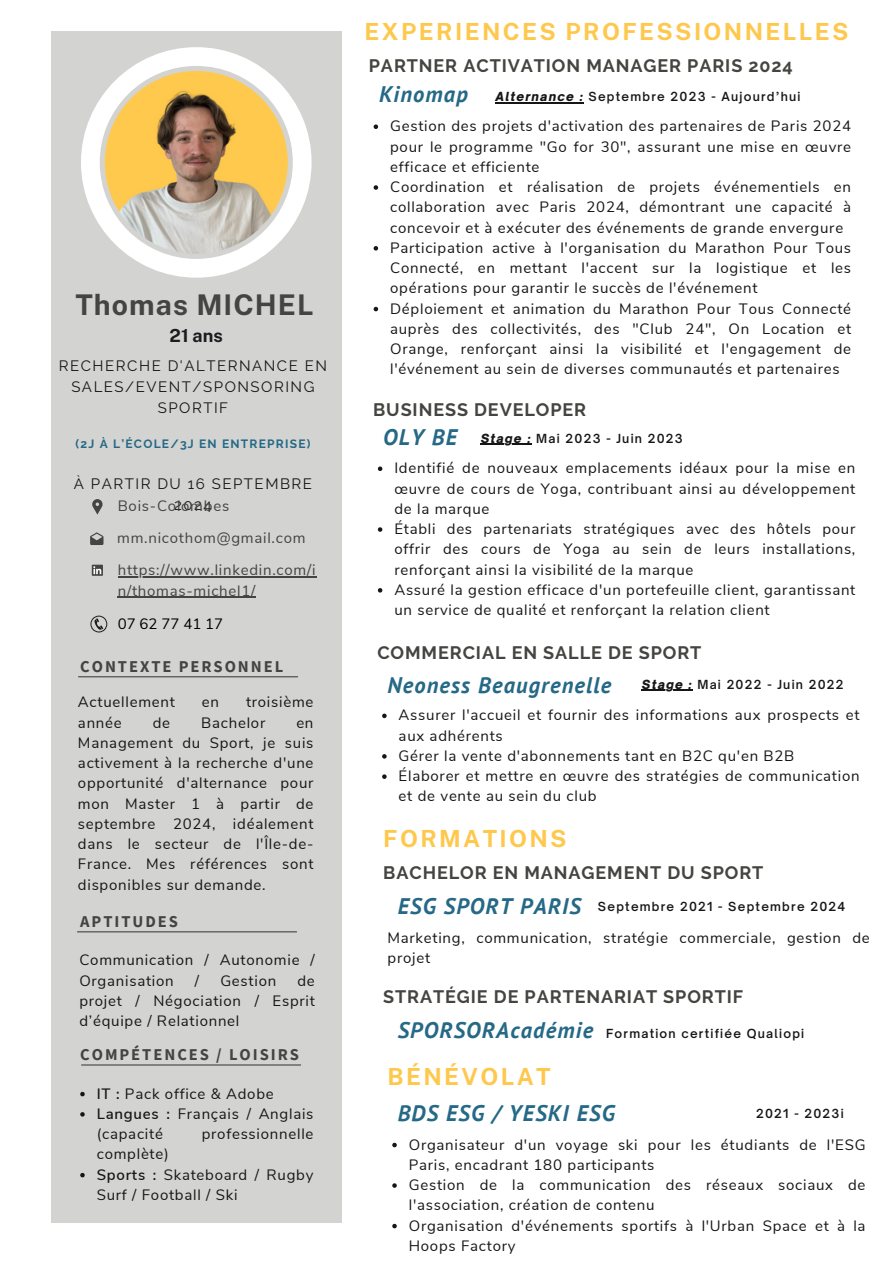
<style>
.page{position:relative;width:894px;height:1264px;background:#fff}
.page>*{position:absolute;margin:0;border:0;box-sizing:border-box;transform-origin:0 0}
.t1{font:700 28.5px "Public Sans";letter-spacing:.035em;color:#444440}
.t2{font:700 23.55px "Public Sans";letter-spacing:.1em;color:#fec84d}
.t3{font:italic 700 22.5px "PT Sans";letter-spacing:.05em;color:#256986}
.t4{font:700 18px "Raleway";letter-spacing:.05em;color:#444440}
.t5{font:700 18px "Public Sans";color:#1b1c1f}
.t6{font:700 16.5px "Source Sans Pro";letter-spacing:.12em;color:#444440}
.t7{font:15px/20.2px "Nunito Sans";letter-spacing:.05em;color:#171616}
.t8{font:15px/20.2px "Nunito Sans";letter-spacing:.05em;color:#444440}
.t9{font:15px/21px "Raleway";letter-spacing:.1em;color:#171616;text-align:center}
.t10{font:15px "Nunito Sans";color:#000}
.t11{font:600 12px "Open Sauce One";letter-spacing:.1em;color:#171616}
.t12{font:700 12px "Raleway";letter-spacing:.1em;color:#256986}
.s1{font-weight:600}
.s2{font-weight:900;font-style:italic}
</style>
<div class="page">
<div style="left:51px;top:31px;width:290px;height:1191px;background:#d3d4d1"></div>
<svg style="left:81px;top:47px;width:230px;height:231px"></svg>
<hr style="left:78px;top:676px;width:219px;height:1px;background:#444440">
<svg style="left:92px;top:499px;width:10px;height:15px"></svg>
<svg style="left:90px;top:532px;width:13px;height:13px"></svg>
<svg style="left:92px;top:564px;width:11px;height:12px"></svg>
<svg style="left:93px;top:566px;width:8px;height:8px"></svg>
<hr style="left:77px;top:931px;width:219px;height:1px;background:#444440">
<svg style="left:90px;top:615px;width:17px;height:17px"></svg>
<hr style="left:118px;top:576px;width:198px;height:1px;background:#444440">
<hr style="left:118px;top:597px;width:138px;height:1px;background:#444440">
<hr style="left:495px;top:102px;width:89px;height:1px;background:#171616">
<svg style="left:373px;top:124px;width:5px;height:5px"></svg>
<svg style="left:373px;top:185px;width:5px;height:5px"></svg>
<svg style="left:373px;top:246px;width:5px;height:4px"></svg>
<svg style="left:373px;top:307px;width:5px;height:4px"></svg>
<hr style="left:81px;top:1064px;width:219px;height:1px;background:#444440">
<svg style="left:80px;top:1091px;width:5px;height:5px"></svg>
<svg style="left:80px;top:1112px;width:5px;height:4px"></svg>
<svg style="left:80px;top:1172px;width:5px;height:5px"></svg>
<hr style="left:480px;top:444px;width:51px;height:1px;background:#171616">
<svg style="left:378px;top:466px;width:4px;height:5px"></svg>
<svg style="left:378px;top:527px;width:4px;height:5px"></svg>
<svg style="left:378px;top:588px;width:4px;height:4px"></svg>
<hr style="left:641px;top:689px;width:51px;height:1px;background:#171616">
<svg style="left:382px;top:713px;width:4px;height:5px"></svg>
<svg style="left:382px;top:754px;width:4px;height:4px"></svg>
<svg style="left:382px;top:774px;width:4px;height:5px"></svg>
<svg style="left:392px;top:1142px;width:4px;height:5px"></svg>
<svg style="left:392px;top:1183px;width:4px;height:4px"></svg>
<svg style="left:392px;top:1223px;width:4px;height:5px"></svg>
<p class="t1" style="left:75px;top:288px;width:239px">Thomas MICHEL</p>
<p class="t5" style="left:169px;top:325px;width:55px">21 ans</p>
<h6 class="t9" style="left:59px;top:355px;width:269px">RECHERCHE D'ALTERNANCE EN<br>SALES/EVENT/SPONSORING<br>SPORTIF</h6>
<p class="t12" style="left:76px;top:436px;width:236px">(2J À L’ÉCOLE/3J EN ENTREPRISE)</p>
<h6 class="t9" style="left:74px;top:473px;width:240px">À PARTIR DU 16 SEPTEMBRE<br>2024</h6>
<p class="t8" style="left:118px;top:496px;width:113px">Bois-Colombes</p>
<p class="t8" style="left:117px;top:528px;width:190px">mm.nicothom@gmail.com</p>
<p class="t8" style="left:118px;top:560px;width:199px">https://www.linkedin.com/i n/thomas-michel1/</p>
<p class="t10" style="left:118px;top:613px;width:107px">07 62 77 41 17</p>
<h1 class="t6" style="left:80px;top:656px;width:204px">CONTEXTE PERSONNEL</h1>
<h5 class="t7" style="left:78px;top:692px;width:98px">Actuellement</h5>
<h5 class="t7" style="left:202px;top:692px;width:19px">en</h5>
<h5 class="t7" style="left:246px;top:692px;width:69px">troisième</h5>
<h5 class="t7" style="left:78px;top:712px;width:45px">année</h5>
<h5 class="t7" style="left:153px;top:712px;width:19px">de</h5>
<h5 class="t7" style="left:201px;top:712px;width:65px">Bachelor</h5>
<h5 class="t7" style="left:78px;top:712px;width:237px;text-align:justify;text-indent:218px">en Management du Sport, je suis activement à la recherche d'une opportunité d'alternance pour mon Master 1 à partir de septembre 2024, idéalement dans le secteur de l'Île-de-France. Mes références sont disponibles sur demande.</h5>
<p class="t6" style="left:80px;top:910px;width:99px">APTITUDES</p>
<p class="t7" style="left:79px;top:950px;width:237px">Communication / Autonomie /<br>Organisation</p>
<p class="t7" style="left:195px;top:970px;width:6px">/</p>
<p class="t7" style="left:220px;top:970px;width:57px">Gestion</p>
<p class="t7" style="left:79px;top:970px;width:237px;text-align:justify;text-indent:218px">de projet / Négociation / Esprit d’équipe / Relationnel</p>
<h2 class="t6" style="left:80px;top:1043px;width:220px">COMPÉTENCES / LOISIRS</h2>
<h4 class="t7" style="left:97px;top:1083px;width:178px"><span class="s1">IT :</span> Pack office &amp; Adobe</h4>
<h3 class="t7" style="left:97px;top:1103px;width:218px"><span class="s1">Langues :</span> Français / Anglais (capacité</h3>
<h3 class="t7" style="left:202px;top:1124px;width:113px">professionnelle</h3>
<h3 class="t7" style="left:97px;top:1144px;width:74px">complète)</h3>
<p class="t7" style="left:97px;top:1164px;width:218px"><span class="s1">Sports :</span> Skateboard / Rugby<br>Surf / Football / Ski</p>
<p class="t2" style="left:364px;top:17px;width:485px">EXPERIENCES PROFESSIONNELLES</p>
<h4 class="t4" style="left:369px;top:55px;width:425px">PARTNER ACTIVATION MANAGER PARIS 2024</h4>
<p class="t3" style="left:379px;top:79px;width:90px">Kinomap</p>
<h4 class="t11" style="left:495px;top:89px;width:306px"><span class="s2">Alternance :</span> Septembre 2023 - Aujourd’hui</h4>
<p class="t7" style="left:390px;top:116px;width:462px;text-align:justify">Gestion des projets d'activation des partenaires de Paris 2024 pour le programme "Go for 30", assurant une mise en œuvre efficace et efficiente</p>
<h4 class="t7" style="left:390px;top:177px;width:462px;text-align:justify">Coordination et réalisation de projets événementiels en collaboration avec Paris 2024, démontrant une capacité à concevoir et à exécuter des événements de grande envergure</h4>
<p class="t7" style="left:390px;top:238px;width:462px;text-align:justify">Participation active à l'organisation du Marathon Pour Tous Connecté, en mettant l'accent sur la logistique et les opérations pour garantir le succès de l'événement</p>
<p class="t7" style="left:390px;top:298px;width:462px;text-align:justify">Déploiement et animation du Marathon Pour Tous Connecté auprès des collectivités, des "Club 24", On Location et Orange, renforçant ainsi la visibilité et l'engagement de l'événement au sein de diverses communautés et partenaires</p>
<p class="t4" style="left:373px;top:399px;width:214px">BUSINESS DEVELOPER</p>
<p class="t3" style="left:383px;top:422px;width:75px">OLY BE</p>
<p class="t11" style="left:480px;top:431px;width:203px"><span class="s2">Stage :</span> Mai 2023 - Juin 2023</p>
<p class="t7" style="left:394px;top:458px;width:462px;text-align:justify">Identifié de nouveaux emplacements idéaux pour la mise en œuvre de cours de Yoga, contribuant ainsi au développement de la marque</p>
<h4 class="t7" style="left:394px;top:519px;width:462px;text-align:justify">Établi des partenariats stratégiques avec des hôtels pour offrir des cours de Yoga au sein de leurs installations, renforçant ainsi la visibilité de la marque</h4>
<h2 class="t7" style="left:394px;top:579px;width:462px">Assuré la gestion efficace d'un portefeuille client, garantissant un service de qualité et renforçant la relation client</h2>
<p class="t4" style="left:377px;top:641px;width:325px">COMMERCIAL EN SALLE DE SPORT</p>
<p class="t3" style="left:387px;top:669px;width:225px">Neoness Beaugrenelle</p>
<p class="t11" style="left:641px;top:676px;width:203px"><span class="s2">Stage :</span> Mai 2022 - Juin 2022</p>
<p class="t7" style="left:398px;top:705px;width:462px">Assurer l'accueil et fournir des informations aux prospects et aux adhérents</p>
<h4 class="t7" style="left:398px;top:745px;width:397px">Gérer la vente d'abonnements tant en B2C qu'en B2B</h4>
<h3 class="t7" style="left:398px;top:766px;width:462px">Élaborer et mettre en œuvre des stratégies de communication et de vente au sein du club</h3>
<p class="t2" style="left:383px;top:824px;width:185px">FORMATIONS</p>
<p class="t4" style="left:383px;top:861px;width:381px">BACHELOR EN MANAGEMENT DU SPORT</p>
<p class="t3" style="left:397px;top:891px;width:185px">ESG SPORT PARIS</p>
<p class="t11" style="left:597px;top:899px;width:249px">Septembre 2021 - Septembre 2024</p>
<h2 class="t7" style="left:387px;top:927px;width:483px">Marketing, communication, stratégie commerciale, gestion de projet</h2>
<h4 class="t4" style="left:383px;top:985px;width:361px">STRATÉGIE DE PARTENARIAT SPORTIF</h4>
<h2 class="t3" style="left:397px;top:1015px;width:197px">SPORSORAcadémie</h2>
<p class="t11" style="left:606px;top:1026px;width:199px">Formation certifiée Qualiopi</p>
<p class="t2" style="left:387px;top:1062px;width:165px">BÉNÉVOLAT</p>
<h4 class="t3" style="left:397px;top:1097px;width:219px">BDS ESG / YESKI ESG</h4>
<h3 class="t11" style="left:755px;top:1105px;width:89px">2021 - 2023i</h3>
<p class="t7" style="left:408px;top:1134px;width:458px">Organisateur d'un voyage ski pour les étudiants de l'ESG<br>Paris, encadrant 180 participants</p>
<h2 class="t7" style="left:408px;top:1174px;width:458px">Gestion de la communication des réseaux sociaux de l'association, création de contenu</h2>
<h2 class="t7" style="left:408px;top:1215px;width:458px">Organisation d'événements sportifs à l'Urban Space et à la<br>Hoops Factory</h2>
</div>
